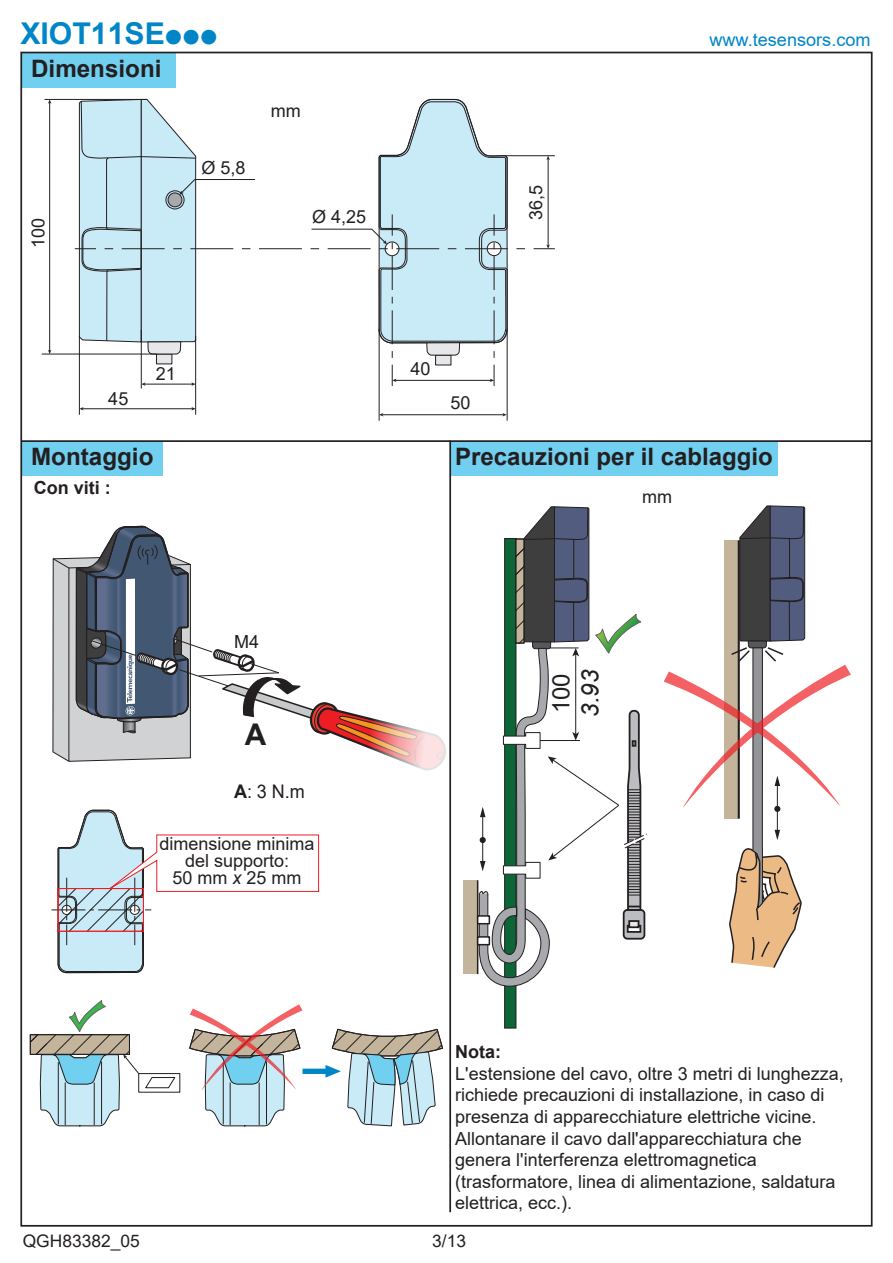
<style>
.page{position:relative;width:893px;height:1263px;background:#fff}
.page>*{position:absolute;margin:0;border:0;box-sizing:border-box;transform-origin:0 0}
.t1{font:700 30px "Arial";color:#0085c7}
.t2{font:700 30px "Arial";color:#231f20}
.t3{font:700 24px "Arial";color:#231f20}
.t4{font:italic 24px "Arial";color:#231f20}
.t5{font:24px "Arial";color:#231f20}
.t6{font:18.9px "Arial";color:#231f20;scale:.96 1}
.t7{font:18px/21.6px "Arial";color:#231f20}
.t8{font:18px "Arial";color:#0085c7}
.t9{font:700 18px "Arial";color:#231f20}
.t10{font:17.4px "Arial";color:#231f20}
.s1{font-family:"Graph Schneider";font-weight:400}
.s2{font-weight:700}
.s3{font-style:italic}
</style>
<div class="page">
<div style="left:22px;top:53px;width:154px;height:34px;background:#71cfef"></div>
<div style="left:451px;top:441px;width:326px;height:34px;background:#71cfef"></div>
<div style="left:22px;top:441px;width:141px;height:34px;background:#71cfef"></div>
<hr style="left:21px;top:440px;width:851px;height:2px;background:#231f20">
<svg style="left:52px;top:525px;width:394px;height:245px"></svg>
<hr style="left:42px;top:353px;width:115px;height:2px;background:#231f20">
<hr style="left:44px;top:99px;width:103px;height:1px;background:#231f20">
<hr style="left:49px;top:102px;width:1px;height:249px;background:#231f20">
<svg style="left:48px;top:99px;width:3px;height:5px"></svg>
<hr style="left:79px;top:336px;width:1px;height:79px;background:#231f20">
<hr style="left:195px;top:336px;width:1px;height:79px;background:#231f20">
<hr style="left:141px;top:330px;width:1px;height:59px;background:#231f20">
<hr style="left:82px;top:408px;width:111px;height:1px;background:#231f20">
<svg style="left:79px;top:407px;width:5px;height:3px"></svg>
<svg style="left:191px;top:407px;width:5px;height:3px"></svg>
<hr style="left:379px;top:329px;width:1px;height:92px;background:#231f20">
<hr style="left:507px;top:329px;width:1px;height:92px;background:#231f20">
<hr style="left:382px;top:414px;width:122px;height:1px;background:#231f20">
<svg style="left:502px;top:413px;width:5px;height:3px"></svg>
<svg style="left:75px;top:99px;width:480px;height:287px"></svg>
<svg style="left:664px;top:505px;width:187px;height:463px"></svg>
<div style="left:504px;top:538px;width:12px;height:490px;background:#0c6638;border:1px solid #231f20"></div>
<div style="left:463px;top:880px;width:15px;height:94px;background:#c3b49b"></div>
<hr style="left:477px;top:880px;width:1px;height:94px;background:#231f20">
<hr style="left:449px;top:440px;width:2px;height:772px;background:#231f20">
<svg style="left:51px;top:810px;width:268px;height:163px"></svg>
<div style="left:58px;top:888px;width:86px;height:44px;border:1px solid #ee1d23"></div>
<svg style="left:68px;top:1000px;width:38px;height:32px"></svg>
<svg style="left:30px;top:1034px;width:100px;height:20px;background:#a79a86"></svg>
<svg style="left:145px;top:1077px;width:31px;height:11px"></svg>
<div style="left:138px;top:1073px;width:42px;height:19px;border:1px solid #231f20"></div>
<svg style="left:40px;top:1054px;width:99px;height:72px"></svg>
<svg style="left:189px;top:1004px;width:254px;height:122px"></svg>
<svg style="left:478px;top:506px;width:169px;height:481px"></svg>
<h1 class="t1" style="left:20px;top:13px;width:199px">XIOT11SE<span class="s1">ppp</span></h1>
<p class="t8" style="left:709px;top:27px;width:163px">www.tesensors.com</p>
<h2 class="t3" style="left:31px;top:52px;width:132px">Dimensioni</h2>
<p class="t7" style="left:27px;top:248px;width:32px;rotate:-90deg">100</p>
<p class="t7" style="left:201px;top:157px;width:46px">Ø 5,8</p>
<p class="t7" style="left:271px;top:100px;width:32px">mm</p>
<p class="t7" style="left:312px;top:206px;width:56px">Ø 4,25</p>
<p class="t7" style="left:525px;top:220px;width:37px;rotate:-90deg">36,5</p>
<p class="t7" style="left:156px;top:363px;width:22px">21</p>
<p class="t7" style="left:410px;top:358px;width:22px">40</p>
<p class="t7" style="left:108px;top:388px;width:22px">45</p>
<p class="t7" style="left:451px;top:391px;width:22px">50</p>
<h2 class="t3" style="left:31px;top:440px;width:124px">Montaggio</h2>
<h2 class="t3" style="left:455px;top:440px;width:319px">Precauzioni per il cablaggio</h2>
<p class="t9" style="left:34px;top:475px;width:79px">Con viti :</p>
<p class="t7" style="left:642px;top:486px;width:32px">mm</p>
<p class="t7" style="left:234px;top:631px;width:27px">M4</p>
<h1 class="t2" style="left:245px;top:713px;width:23px">A</h1>
<p class="t6" style="left:234px;top:778px;width:75px"><span class="s2">A</span>: 3 N.m</p>
<p class="t7" style="left:160px;top:835px;width:157px;line-height:17.1px;text-align:center">dimensione minima del supporto:<br>50 mm <span class="s3">x</span> 25 mm</p>
<h2 class="t5" style="left:545px;top:713px;width:42px;rotate:-90deg">100</h2>
<h2 class="t4" style="left:574px;top:716px;width:48px;rotate:-90deg">3.93</h2>
<p class="t9" style="left:455px;top:1039px;width:47px">Nota:</p>
<p class="t7" style="left:455px;top:1062px;width:390px">L'estensione del cavo, oltre 3 metri di lunghezza, richiede precauzioni di installazione, in caso di presenza di apparecchiature elettriche vicine.<br>Allontanare il cavo dall'apparecchiatura che genera l'interferenza elettromagnetica (trasformatore, linea di alimentazione, saldatura elettrica, ecc.).</p>
<p class="t10" style="left:23px;top:1229px;width:119px">QGH83382_05</p>
<p class="t10" style="left:432px;top:1229px;width:35px">3/13</p>
</div>
